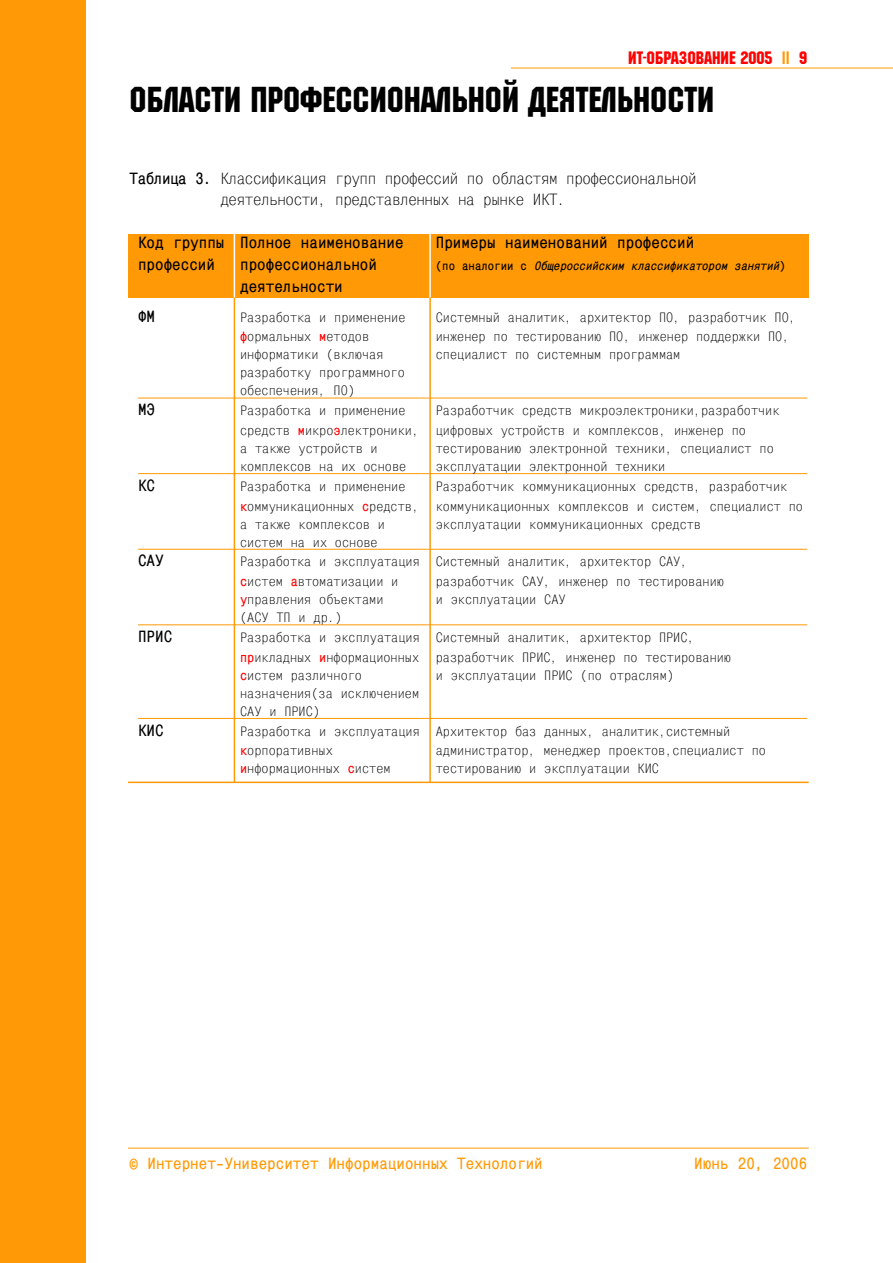
<style>
.page{position:relative;width:893px;height:1263px;background:#fff}
.page>*{position:absolute;margin:0;border:0;box-sizing:border-box;transform-origin:0 0}
.t1{font:36px "Machine C";color:#000}
.t2{font:700 18px "Mono Condensed C";color:#000}
.t3{font:18px/21.6px "Mono Condensed C";letter-spacing:-.025em;color:#000}
.t4{font:700 18px "Mono Condensed C";color:#ff9906}
.t5{font:18px "Machine C";color:#f00}
.t6{font:15px/19.6px "Mono Condensed C";color:#000}
.t7{font:italic 700 13.5px "Mono Condensed C";color:#000}
.s1{color:#ff9906}
.s2{font-weight:700}
.s3{font-style:normal}
.s4{font-weight:700;color:#f00}
</style>
<div class="page">
<div style="left:0;top:0;width:85px;height:1263px;background:#ff9906"></div>
<hr style="left:511px;top:68px;width:381px;height:1px;background:#ff9906">
<hr style="left:128px;top:1148px;width:680px;height:1px;background:#ff9906">
<div style="left:128px;top:234px;width:680px;height:64px;background:#ff9906"></div>
<hr style="left:138px;top:398px;width:669px;height:1px;background:#ff9906">
<hr style="left:138px;top:473px;width:669px;height:1px;background:#ff9906">
<hr style="left:138px;top:549px;width:669px;height:1px;background:#ff9906">
<hr style="left:138px;top:625px;width:669px;height:1px;background:#ff9906">
<hr style="left:138px;top:718px;width:669px;height:1px;background:#ff9906">
<hr style="left:234px;top:276px;width:1px;height:506px;background:#ff9906">
<hr style="left:429px;top:276px;width:2px;height:506px;background:#ff9906">
<hr style="left:128px;top:782px;width:680px;height:1px;background:#ff9906">
<hr style="left:234px;top:234px;width:1px;height:64px;background:#fff">
<hr style="left:429px;top:234px;width:2px;height:64px;background:#fff">
<p class="t5" style="left:628px;top:47px;width:180px">ИТ-ОБРАЗОВАНИЕ 2005 <span class="s1">||</span> 9</p>
<h1 class="t1" style="left:129px;top:78px;width:586px">ОБЛАСТИ ПРОФЕССИОНАЛЬНОЙ ДЕЯТЕЛЬНОСТИ</h1>
<p class="t3" style="left:220px;top:167px;width:477px;text-indent:-91px"><span class="s2">Таблица 3.</span> Классификация групп профессий по областям профессиональной деятельности, представленных на рынке ИКТ.</p>
<p class="t2" style="left:138px;top:232px;width:267px">Код группы Полное наименование</p>
<p class="t2" style="left:436px;top:232px;width:260px">Примеры наименований профессий</p>
<p class="t2" style="left:138px;top:253px;width:78px">профессий</p>
<p class="t2" style="left:240px;top:253px;width:138px">профессиональной</p>
<p class="t7" style="left:436px;top:257px;width:351px"><span class="s3">(по аналогии с</span> Общероссийским классификатором занятий<span class="s3">)</span></p>
<p class="t2" style="left:240px;top:275px;width:104px">деятельности</p>
<p class="t2" style="left:138px;top:305px;width:19px">ФМ</p>
<p class="t6" style="left:240px;top:307px;width:167px">Разработка и применение</p>
<p class="t6" style="left:436px;top:307px;width:361px">Системный аналитик, архитектор ПО, разработчик ПО,</p>
<p class="t6" style="left:240px;top:326px;width:130px"><span class="s4">ф</span>ормальных <span class="s4">м</span>етодов</p>
<p class="t6" style="left:436px;top:326px;width:355px">инженер по тестированию ПО, инженер поддержки ПО,</p>
<p class="t6" style="left:240px;top:344px;width:145px">информатики (включая</p>
<p class="t6" style="left:436px;top:344px;width:246px">специалист по системным программам</p>
<p class="t6" style="left:240px;top:363px;width:166px;line-height:18px">разработку программного обеспечения, ПО)</p>
<p class="t2" style="left:138px;top:399px;width:19px">МЭ</p>
<p class="t6" style="left:240px;top:400px;width:167px">Разработка и применение</p>
<p class="t6" style="left:240px;top:400px;width:541px;text-indent:196px">Разработчик средств микроэлектроники,разработчик средств <span class="s4">м</span>икро<span class="s4">э</span>лектроники, цифровых устройств и комплексов, инженер по</p>
<p class="t6" style="left:240px;top:438px;width:139px">а также устройств и</p>
<p class="t6" style="left:436px;top:438px;width:339px">тестированию электронной техники, специалист по</p>
<p class="t6" style="left:240px;top:456px;width:168px">комплексов на их основе</p>
<p class="t6" style="left:436px;top:456px;width:231px">эксплуатации электронной техники</p>
<p class="t2" style="left:138px;top:474px;width:19px">КС</p>
<p class="t6" style="left:240px;top:476px;width:167px">Разработка и применение</p>
<p class="t6" style="left:240px;top:476px;width:564px;text-indent:196px">Разработчик коммуникационных средств, разработчик <span class="s4">к</span>оммуникационных <span class="s4">с</span>редств, коммуникационных комплексов и систем, специалист по</p>
<p class="t6" style="left:240px;top:514px;width:146px">а также комплексов и</p>
<p class="t6" style="left:436px;top:514px;width:267px">эксплуатации коммуникационных средств</p>
<p class="t6" style="left:240px;top:532px;width:139px">систем на их основе</p>
<p class="t2" style="left:138px;top:550px;width:27px">САУ</p>
<p class="t6" style="left:240px;top:551px;width:449px">Разработка и эксплуатация Системный аналитик, архитектор САУ, <span class="s4">с</span>истем <span class="s4">а</span>втоматизации и</p>
<p class="t6" style="left:436px;top:571px;width:289px">разработчик САУ, инженер по тестированию</p>
<p class="t6" style="left:240px;top:589px;width:145px"><span class="s4">у</span>правления объектами</p>
<p class="t6" style="left:436px;top:589px;width:131px">и эксплуатации САУ</p>
<p class="t6" style="left:240px;top:607px;width:103px">(АСУ ТП и др.)</p>
<p class="t2" style="left:138px;top:625px;width:36px">ПРИС</p>
<p class="t6" style="left:240px;top:627px;width:492px">Разработка и эксплуатация Системный аналитик, архитектор ПРИС, <span class="s4">пр</span>икладных <span class="s4">и</span>нформационных разработчик ПРИС, инженер по тестированию</p>
<p class="t6" style="left:240px;top:665px;width:123px"><span class="s4">с</span>истем различного</p>
<p class="t6" style="left:436px;top:665px;width:240px">и эксплуатации ПРИС (по отраслям)</p>
<p class="t6" style="left:240px;top:684px;width:180px;line-height:18px">назначения(за исключением<br>САУ и ПРИС)</p>
<p class="t2" style="left:138px;top:719px;width:27px">КИС</p>
<p class="t6" style="left:240px;top:721px;width:491px">Разработка и эксплуатация Архитектор баз данных, аналитик,системный <span class="s4">к</span>орпоративных</p>
<p class="t6" style="left:436px;top:740px;width:331px">администратор, менеджер проектов,специалист по</p>
<p class="t6" style="left:240px;top:758px;width:152px"><span class="s4">и</span>нформационных <span class="s4">с</span>истем</p>
<p class="t6" style="left:436px;top:758px;width:225px">тестированию и эксплуатации КИС</p>
<p class="t4" style="left:129px;top:1153px;width:415px">© Интернет-Университет Информационных Технологий</p>
<p class="t4" style="left:694px;top:1153px;width:114px">Июнь 20, 2006</p>
</div>
